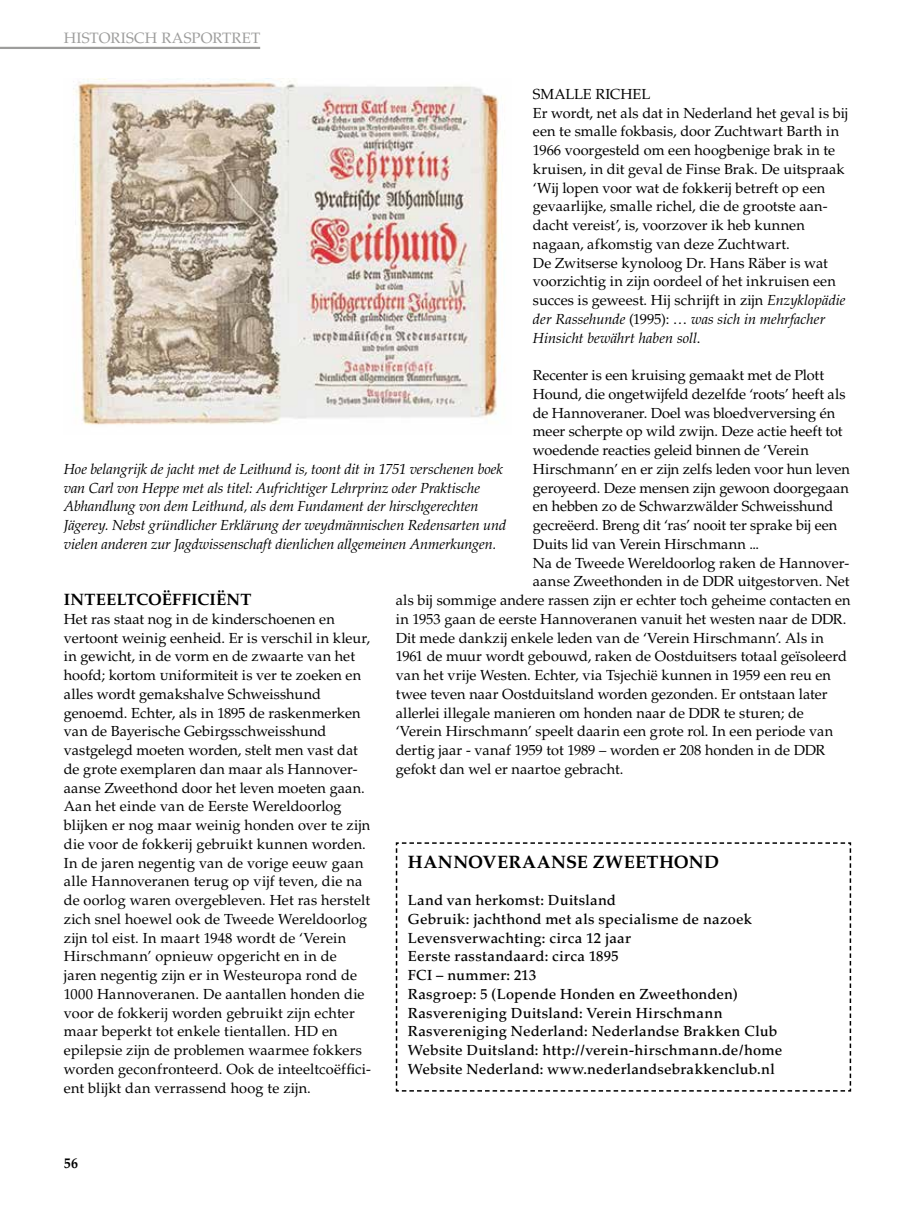
<style>
.page{position:relative;width:915px;height:1212px;background:#fff}
.page>*{position:absolute;margin:0;border:0;box-sizing:border-box;transform-origin:0 0}
.t1{font:700 18px "Palatino LT Std";letter-spacing:.025em;color:#000}
.t2{font:700 16.5px "Palatino LT Std";letter-spacing:.01em;color:#000}
.t3{font:15px "Palatino LT Std";letter-spacing:.01em;color:#9d9d9c}
.t4{font:14.55px/18.8px "Palatino LT Std";color:#000}
.t5{font:500 14.55px/18.8px "Palatino LT Std";letter-spacing:.015em;color:#000}
.t6{font:italic 14.55px/18.8px "Palatino LT Std";letter-spacing:-.01em;color:#000}
.t7{font:700 14.55px "Palatino LT Std";color:#000;scale:.95 1}
.s1{font-style:italic}
</style>
<div class="page">
<svg style="left:395px;top:842px;width:456px;height:250px"></svg>
<img style="left:73px;top:79px;width:428px;height:346px">
<hr style="left:0;top:47px;width:260px;height:2px;background:#9d9d9c">
<p class="t3" style="left:64px;top:29px;width:198px">HISTORISCH RASPORTRET</p>
<p class="t4" style="left:532px;top:85px;width:317px">SMALLE RICHEL<br>Er wordt, net als dat in Nederland het geval is bij een te smalle fokbasis, door Zuchtwart Barth in 1966 voorgesteld om een hoogbenige brak in te kruisen, in dit geval de Finse Brak. De uitspraak ‘Wij lopen voor wat de fokkerij betreft op een gevaarlijke, smalle richel, die de grootste aan&shy;dacht vereist’, is, voorzover ik heb kunnen nagaan, afkomstig van deze Zuchtwart.<br>De Zwitserse kynoloog Dr. Hans Räber is wat voorzichtig in zijn oordeel of het inkruisen een succes is geweest. Hij schrijft in zijn <span class="s1">Enzyklopädie der Rassehunde</span> (1995): … <span class="s1">was sich in mehrfacher Hinsicht bewährt haben soll</span>.</p>
<p class="t4" style="left:532px;top:366px;width:293px">Recenter is een kruising gemaakt met de Plott</p>
<p class="t4" style="left:532px;top:385px;width:314px">Hound, die ongetwijfeld dezelfde ‘roots’ heeft als</p>
<p class="t4" style="left:532px;top:403px;width:303px">de Hannoveraner. Doel was bloedverversing én</p>
<p class="t4" style="left:532px;top:422px;width:311px">meer scherpte op wild zwijn. Deze actie heeft tot</p>
<p class="t4" style="left:532px;top:441px;width:277px">woedende reacties geleid binnen de ‘Verein</p>
<p class="t4" style="left:532px;top:460px;width:318px">Hirschmann’ en er zijn zelfs leden voor hun leven</p>
<p class="t4" style="left:532px;top:479px;width:317px">geroyeerd. Deze mensen zijn gewoon doorgegaan</p>
<p class="t4" style="left:532px;top:497px;width:302px">en hebben zo de Schwarzwälder Schweisshund</p>
<p class="t4" style="left:532px;top:516px;width:305px">gecreëerd. Breng dit ‘ras’ nooit ter sprake bij een</p>
<p class="t4" style="left:532px;top:535px;width:228px">Duits lid van Verein Hirschmann ...</p>
<p class="t4" style="left:532px;top:554px;width:318px">Na de Tweede Wereldoorlog raken de Hannover-</p>
<p class="t4" style="left:532px;top:572px;width:318px">aanse Zweethonden in de DDR uitgestorven. Net</p>
<p class="t4" style="left:395px;top:591px;width:456px">als bij sommige andere rassen zijn er echter toch geheime contacten en</p>
<p class="t4" style="left:395px;top:610px;width:452px">in 1953 gaan de eerste Hannoveranen vanuit het westen naar de DDR.</p>
<p class="t4" style="left:395px;top:628px;width:429px">Dit mede dankzij enkele leden van de ‘Verein Hirschmann’. Als in</p>
<p class="t4" style="left:395px;top:647px;width:453px">1961 de muur wordt gebouwd, raken de Oostduitsers totaal geïsoleerd</p>
<p class="t4" style="left:395px;top:666px;width:436px">van het vrije Westen. Echter, via Tsjechië kunnen in 1959 een reu en</p>
<p class="t4" style="left:395px;top:685px;width:433px">twee teven naar Oostduitsland worden gezonden. Er ontstaan later</p>
<p class="t4" style="left:395px;top:703px;width:409px">allerlei illegale manieren om honden naar de DDR te sturen; de</p>
<p class="t4" style="left:395px;top:722px;width:439px">‘Verein Hirschmann’ speelt daarin een grote rol. In een periode van</p>
<p class="t4" style="left:395px;top:741px;width:431px">dertig jaar - vanaf 1959 tot 1989 – worden er 208 honden in de DDR</p>
<p class="t4" style="left:395px;top:760px;width:229px">gefokt dan wel er naartoe gebracht.</p>
<p class="t6" style="left:64px;top:460px;width:444px">Hoe belangrijk de jacht met de Leithund is, toont dit in 1751 verschenen boek van Carl von Heppe met als titel: Aufrichtiger Lehrprinz oder Praktische Abhandlung von dem Leithund, als dem Fundament der hirschgerechten Jägerey. Nebst gründlicher Erklärung der weydmännischen Redensarten und vielen anderen zur Jagdwissenschaft dienlichen allgemeinen Anmerkungen.</p>
<p class="t2" style="left:64px;top:590px;width:189px">INTEELTCOËFFICIËNT</p>
<p class="t4" style="left:64px;top:610px;width:308px">Het ras staat nog in de kinderschoenen en vertoont weinig eenheid. Er is verschil in kleur, in gewicht, in de vorm en de zwaarte van het hoofd; kortom uniformiteit is ver te zoeken en alles wordt gemakshalve Schweisshund genoemd. Echter, als in 1895 de raskenmerken van de Bayerische Gebirgsschweisshund vastgelegd moeten worden, stelt men vast dat de grote exemplaren dan maar als Hannover&shy;aanse Zweethond door het leven moeten gaan.<br>Aan het einde van de Eerste Wereldoorlog blijken er nog maar weinig honden over te zijn die voor de fokkerij gebruikt kunnen worden.<br>In de jaren negentig van de vorige eeuw gaan alle Hannoveranen terug op vijf teven, die na de oorlog waren overgebleven. Het ras herstelt zich snel hoewel ook de Tweede Wereldoorlog zijn tol eist. In maart 1948 wordt de ‘Verein Hirschmann’ opnieuw opgericht en in de jaren negentig zijn er in Westeuropa rond de 1000 Hannoveranen. De aantallen honden die voor de fokkerij worden gebruikt zijn echter maar beperkt tot enkele tientallen. HD en epilepsie zijn de problemen waarmee fokkers worden geconfronteerd. Ook de inteeltcoëffici&shy;ënt blijkt dan verrassend hoog te zijn.</p>
<p class="t1" style="left:408px;top:851px;width:312px">HANNOVERAANSE ZWEETHOND</p>
<p class="t5" style="left:408px;top:891px;width:375px">Land van herkomst: Duitsland<br>Gebruik: jachthond met als specialisme de nazoek Levensverwachting: circa 12 jaar<br>Eerste rasstandaard: circa 1895<br>FCI – nummer: 213<br>Rasgroep: 5 (Lopende Honden en Zweethonden)<br>Rasvereniging Duitsland: Verein Hirschmann Rasvereniging Nederland: Nederlandse Brakken Club Website Duitsland: http://verein-hirschmann.de/home Website Nederland: www.nederlandsebrakkenclub.nl</p>
<p class="t7" style="left:64px;top:1154px;width:16px">56</p>
</div>
